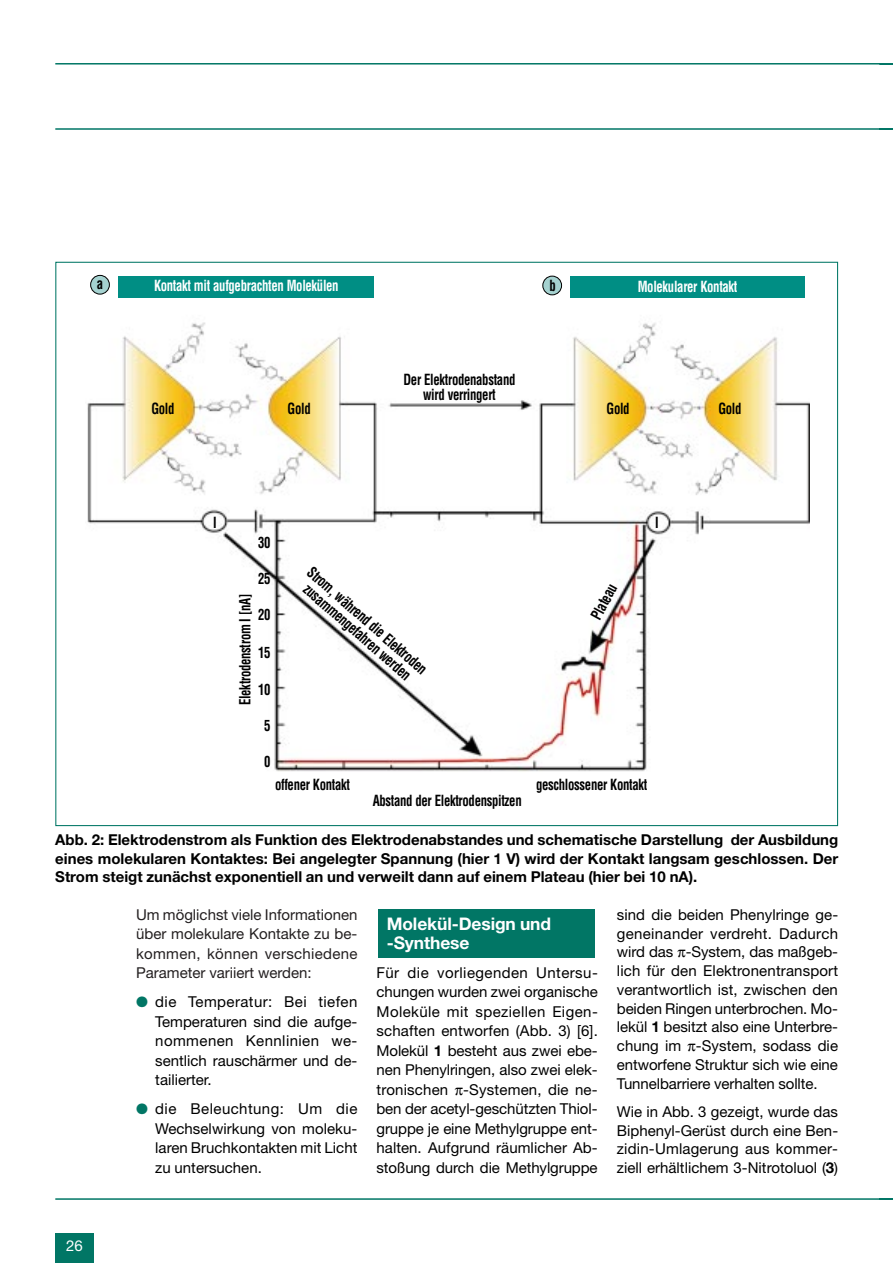
<style>
.page{position:relative;width:893px;height:1263px;background:#fff}
.page>*{position:absolute;margin:0;border:0;box-sizing:border-box;transform-origin:0 0}
.t1{font:700 17.4px/18.8px "Helvetica Neue";letter-spacing:-.005em;color:#fff}
.t2{font:15px/19.5px "Helvetica Neue";color:#000;text-align:justify}
.t3{font:700 15px/18.8px "Helvetica Neue";color:#000;text-align:justify}
.t4{font:700 condensed 15px/15px "Helvetica";letter-spacing:-.025em;color:#000;text-align:center;scale:.85 1}
.t5{font:15px/19.5px "Helvetica Neue";letter-spacing:.01em;color:#231f20;text-align:justify}
.t6{font:700 condensed 15px "Helvetica";letter-spacing:-.025em;color:#fff;scale:.85 1}
.t7{font:15px "Helvetica Neue";color:#fff}
.s1{color:#017665}
.s2{font-weight:700}
</style>
<div class="page">
<div style="left:378px;top:910px;width:217px;height:48px;background:#017665"></div>
<hr style="left:55px;top:63px;width:837px;height:2px;background:#017665">
<hr style="left:55px;top:128px;width:837px;height:2px;background:#017665">
<hr style="left:55px;top:1198px;width:837px;height:2px;background:#017665">
<div style="left:55px;top:1233px;width:39px;height:30px;background:#017665"></div>
<img style="left:87px;top:291px;width:722px;height:481px">
<div style="left:119px;top:276px;width:255px;height:21px;background:#008e84"></div>
<div style="left:570px;top:276px;width:234px;height:21px;background:#008e84"></div>
<div style="left:543px;top:276px;width:18px;height:19px;background:#a5d2d0;border-radius:50%"></div>
<div style="left:542px;top:276px;width:20px;height:19px;border:1px solid #000;border-radius:50%"></div>
<div style="left:91px;top:275px;width:18px;height:19px;background:#a5d2d0;border-radius:50%"></div>
<div style="left:90px;top:275px;width:20px;height:19px;border:1px solid #000;border-radius:50%"></div>
<p class="t4" style="left:97px;top:277px;width:9px">a</p>
<p class="t4" style="left:549px;top:279px;width:9px">b</p>
<p class="t6" style="left:154px;top:280px;width:219px">Kontakt mit aufgebrachten Molekülen</p>
<p class="t6" style="left:637px;top:281px;width:119px">Molekularer Kontakt</p>
<p class="t4" style="left:151px;top:403px;width:29px">Gold</p>
<p class="t4" style="left:403px;top:373px;width:133px">Der Elektrodenabstand wird verringert</p>
<p class="t4" style="left:287px;top:403px;width:29px">Gold</p>
<p class="t4" style="left:606px;top:403px;width:29px">Gold</p>
<p class="t4" style="left:718px;top:403px;width:29px">Gold</p>
<p class="t4" style="left:213px;top:516px;width:6px">I</p>
<p class="t4" style="left:258px;top:536px;width:16px">30</p>
<p class="t4" style="left:258px;top:572px;width:16px">25</p>
<p class="t4" style="left:258px;top:609px;width:16px">20</p>
<p class="t4" style="left:258px;top:646px;width:16px">15</p>
<p class="t4" style="left:258px;top:683px;width:16px">10</p>
<p class="t4" style="left:264px;top:719px;width:9px">5</p>
<p class="t4" style="left:264px;top:755px;width:9px">0</p>
<p class="t4" style="left:239px;top:705px;width:132px;rotate:-90deg">Elektrodenstrom I [nA]</p>
<p class="t4" style="left:313px;top:566px;width:182px;rotate:41deg">Strom, während die Elektroden zusammengefahren werden</p>
<p class="t4" style="left:589px;top:615px;width:46px;rotate:-61deg">Plateau</p>
<p class="t4" style="left:275px;top:778px;width:90px">offener Kontakt</p>
<p class="t4" style="left:536px;top:778px;width:132px">geschlossener Kontakt</p>
<p class="t4" style="left:372px;top:794px;width:177px">Abstand der Elektrodenspitzen</p>
<p class="t4" style="left:655px;top:517px;width:6px">I</p>
<p class="t3" style="left:55px;top:832px;width:784px">Abb. 2: Elektrodenstrom als Funktion des Elektrodenabstandes und schematische Darstellung der Ausbildung eines molekularen Kontaktes: Bei angelegter Spannung (hier 1 V) wird der Kontakt langsam geschlossen. Der Strom steigt zunächst exponentiell an und verweilt dann auf einem Plateau (hier bei 10 nA).</p>
<p class="t7" style="left:66px;top:1241px;width:18px">26</p>
<p class="t5" style="left:136px;top:906px;width:223px">Um möglichst viele Informationen über molekulare Kontakte zu be&shy;kommen, können verschiedene Parameter variiert werden:</p>
<p class="t2" style="left:155px;top:994px;width:204px;text-indent:-19px"><span class="s1">●</span> die Temperatur: Bei tiefen Temperaturen sind die aufge&shy;nommenen Kennlinien we&shy;sentlich rauschärmer und de&shy;tailierter.</p>
<p class="t2" style="left:155px;top:1101px;width:204px;text-indent:-19px"><span class="s1">●</span> die Beleuchtung: Um die Wechselwirkung von moleku&shy;laren Bruchkontakten mit Licht zu untersuchen.</p>
<p class="t1" style="left:387px;top:916px;width:166px">Molekül-Design und -Synthese</p>
<p class="t2" style="left:376px;top:964px;width:223px">Für die vorliegenden Untersu&shy;chungen wurden zwei organische Moleküle mit speziellen Eigen&shy;schaften entworfen (Abb. 3) [6].<br>Molekül <span class="s2">1</span> besteht aus zwei ebe&shy;nen Phenylringen, also zwei elek&shy;tronischen -Systemen, die ne&shy;ben der acetyl-geschützten Thiol&shy;gruppe je eine Methylgruppe ent&shy;halten. Aufgrund räumlicher Ab&shy;stoßung durch die Methylgruppe</p>
<p class="t2" style="left:617px;top:907px;width:223px;line-height:18.8px">sind die beiden Phenylringe ge&shy;geneinander verdreht. Dadurch wird das -System, das maßgeb&shy;lich für den Elektronentransport verantwortlich ist, zwischen den beiden Ringen unterbrochen. Mo&shy;lekül <span class="s2">1</span> besitzt also eine Unterbre&shy;chung im -System, sodass die entworfene Struktur sich wie eine Tunnelbarriere verhalten sollte.</p>
<p class="t2" style="left:617px;top:1104px;width:223px;line-height:18.8px">Wie in Abb. 3 gezeigt, wurde das Biphenyl-Gerüst durch eine Ben&shy;zidin-Umlagerung aus kommer&shy;ziell erhältlichem 3-Nitrotoluol (<span class="s2">3</span>)</p>
</div>
